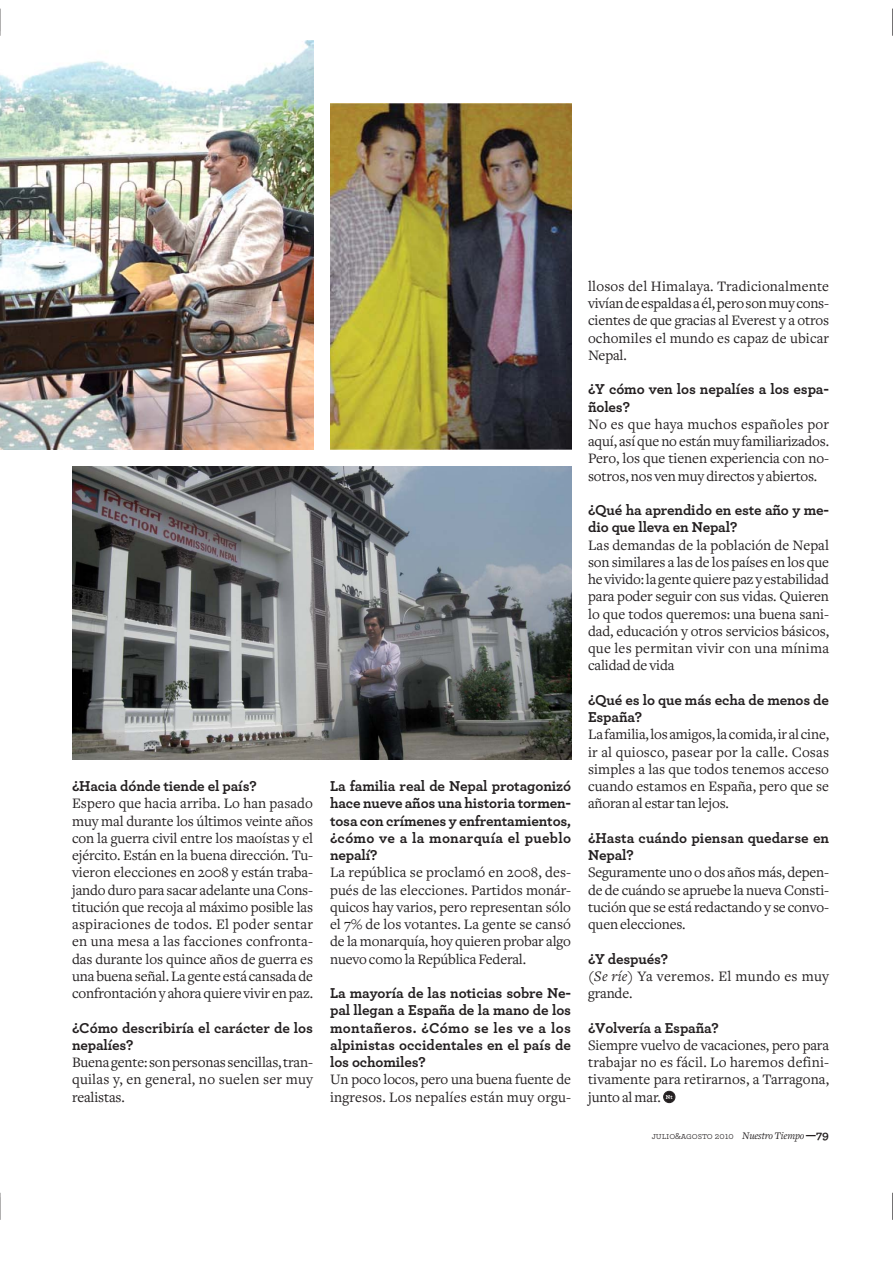
<style>
.page{position:relative;width:893px;height:1263px;background:#fff}
.page>*{position:absolute;margin:0;border:0;box-sizing:border-box;transform-origin:0 0}
.t1{font:15px/17.2px "Freight Text";letter-spacing:-.01em;color:#231f20;text-align:justify}
.t2{font:700 15px/17.2px "Archer";letter-spacing:-.01em;color:#231f20}
.t3{font:15px/17.2px "Freight Text";letter-spacing:.01em;color:#231f20}
.t4{font:15px/17.2px "Freight Text";letter-spacing:.02em;color:#231f20}
.t5{font:italic 10.5px "Freight Text";letter-spacing:-.01em;color:#231f20}
.t6{font:700 6px "Archer";color:#fff}
.s1{font-style:italic}
.s2{font-family:"Archer Book SC";font-style:normal;font-size:9.75px}
.s3{font-family:"Archer";font-style:normal;font-size:9.75px}
.s4{font-family:"Archer";font-weight:700;font-style:normal;font-size:12px}
</style>
<div class="page">
<div style="left:664px;top:1092px;width:10px;height:10px;background:#231f20;border-radius:50%"></div>
<div style="left:663px;top:1091px;width:12px;height:12px;border:1px solid #231f20;border-radius:50%"></div>
<div style="left:664px;top:1092px;width:10px;height:10px;border:1px solid #231f20;border-radius:50%"></div>
<img style="left:0;top:40px;width:313px;height:409px">
<img style="left:73px;top:466px;width:499px;height:294px">
<img style="left:330px;top:104px;width:241px;height:345px">
<svg style="left:0;top:9px;width:1px;height:27px"></svg>
<svg style="left:0;top:1193px;width:1px;height:27px"></svg>
<svg style="left:892px;top:9px;width:1px;height:27px"></svg>
<svg style="left:892px;top:1193px;width:1px;height:27px"></svg>
<p class="t2" style="left:72px;top:778px;width:186px">¿Hacia dónde tiende el país?</p>
<p class="t1" style="left:72px;top:796px;width:242px">Espero que hacia arriba. Lo han pasado muy mal durante los últimos veinte años con la guerra civil entre los maoístas y el ejército. Están en la buena dirección. Tu&shy;vieron elecciones en 2008 y están traba&shy;jando duro para sacar adelante una Cons&shy;titución que recoja al máximo posible las aspiraciones de todos. El poder sentar en una mesa a las facciones confronta&shy;das durante los quince años de guerra es una buena señal. La gente está cansada de confrontación y ahora quiere vivir en paz.</p>
<p class="t2" style="left:72px;top:1020px;width:242px">¿Cómo describiría el carácter de los nepalíes?</p>
<p class="t1" style="left:72px;top:1055px;width:242px">Buena gente: son personas sencillas, tran&shy;quilas y, en general, no suelen ser muy realistas.</p>
<p class="t2" style="left:330px;top:778px;width:242px;text-align:justify">La familia real de Nepal protagonizó hace nueve años una historia tormen&shy;tosa con crímenes y enfrentamientos, ¿cómo ve a la monarquía el pueblo nepalí?</p>
<p class="t1" style="left:330px;top:865px;width:242px">La república se proclamó en 2008, des&shy;pués de las elecciones. Partidos monár&shy;quicos hay varios, pero representan sólo el 7% de los votantes. La gente se cansó de la monarquía, hoy quieren probar algo nuevo como la República Federal.</p>
<p class="t2" style="left:330px;top:985px;width:242px;text-align:justify">La mayoría de las noticias sobre Ne&shy;pal llegan a España de la mano de los montañeros. ¿Cómo se les ve a los alpinistas occidentales en el país de los ochomiles?</p>
<p class="t3" style="left:330px;top:1072px;width:242px">Un poco locos, pero una buena fuente de ingresos. Los nepalíes están muy orgu-</p>
<p class="t1" style="left:588px;top:279px;width:242px">llosos del Himalaya. Tradicionalmente vivían de espaldas a él, pero son muy cons&shy;cientes de que gracias al Everest y a otros ochomiles el mundo es capaz de ubicar Nepal.</p>
<p class="t2" style="left:588px;top:382px;width:242px">¿Y cómo ven los nepalíes a los espa&shy;ñoles?</p>
<p class="t1" style="left:588px;top:417px;width:242px">No es que haya muchos españoles por aquí, así que no están muy familiarizados.<br>Pero, los que tienen experiencia con no&shy;sotros, nos ven muy directos y abiertos.</p>
<p class="t2" style="left:588px;top:502px;width:242px">¿Qué ha aprendido en este año y me&shy;dio que lleva en Nepal?</p>
<p class="t1" style="left:588px;top:537px;width:242px">Las demandas de la población de Nepal son similares a las de los países en los que he vivido: la gente quiere paz y estabilidad para poder seguir con sus vidas. Quieren lo que todos queremos: una buena sani&shy;dad, educación y otros servicios básicos, que les permitan vivir con una mínima calidad de vida</p>
<p class="t2" style="left:588px;top:692px;width:242px">¿Qué es lo que más echa de menos de<br>España?</p>
<p class="t1" style="left:588px;top:727px;width:242px">La familia, los amigos, la comida, ir al cine, ir al quiosco, pasear por la calle. Cosas simples a las que todos tenemos acceso cuando estamos en España, pero que se añoran al estar tan lejos.</p>
<p class="t2" style="left:588px;top:830px;width:242px">¿Hasta cuándo piensan quedarse en<br>Nepal?</p>
<p class="t1" style="left:588px;top:865px;width:243px">Seguramente uno o dos años más, depen&shy;de de cuándo se apruebe la nueva Consti&shy;tución que se está redactando y se convo&shy;quen elecciones.</p>
<p class="t2" style="left:588px;top:951px;width:82px">¿Y después?</p>
<p class="t4" style="left:588px;top:969px;width:242px">(<span class="s1">Se ríe</span>) Ya veremos. El mundo es muy grande.</p>
<p class="t2" style="left:588px;top:1020px;width:132px">¿Volvería a España?</p>
<p class="t1" style="left:588px;top:1038px;width:242px">Siempre vuelvo de vacaciones, pero para trabajar no es fácil. Lo haremos defini&shy;tivamente para retirarnos, a Tarragona, junto al mar.</p>
<p class="t5" style="left:652px;top:1132px;width:179px"><span class="s2">julio&amp;agosto</span> <span class="s3">2010</span> Nuestro Tiempo <span class="s4">—79</span></p>
<p class="t6" style="left:666px;top:1095px;width:8px">Nt</p>
</div>
